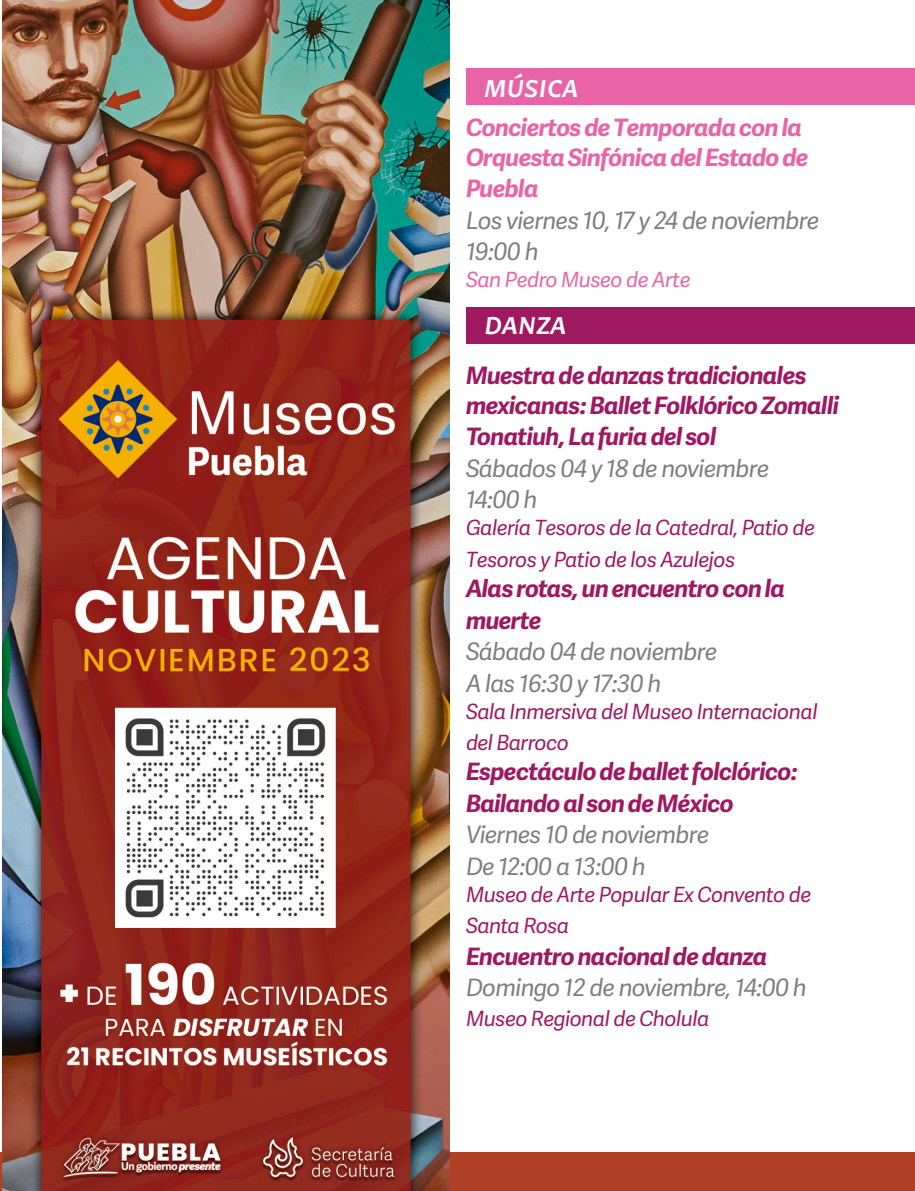
<style>
.page{position:relative;width:915px;height:1191px;background:#fff}
.page>*{position:absolute;margin:0;border:0;box-sizing:border-box;transform-origin:0 0}
.SUBS_T2{font:italic 700 24px/30.6px "Adelle Sans";letter-spacing:-.03em;color:#9f1961}
.SUBS_T2-2{font:italic 24px/31.5px "Adelle Sans";letter-spacing:-.03em;color:#7e7d7f}
.SUBS_T2-3{font:italic 700 24px/30.6px "Adelle Sans";letter-spacing:-.03em;color:#e964a6}
.SUBS_T2-4{font:italic 700 24px "Heroica";color:#fff}
.SUBS_T2-5{font:italic 21px/31.5px "Adelle Sans";letter-spacing:-.025em;color:#9f1961}
.SUBS_T2-6{font:italic 21px "Adelle Sans";letter-spacing:-.025em;color:#e964a6}
</style>
<div class="page">
<div style="left:0;top:1152px;width:914px;height:39px;background:#b04026"></div>
<div style="left:466px;top:307px;width:448px;height:37px;background:#9f1961"></div>
<div style="left:466px;top:68px;width:448px;height:37px;background:#e964a6"></div>
<img style="left:2px;top:0;width:447px;height:1191px">
<p class="SUBS_T2-4" style="left:483px;top:73px;width:96px">MÚSICA</p>
<p class="SUBS_T2-3" style="left:466px;top:111px;width:344px">Conciertos de Temporada con la<br>Orquesta Sinfónica del Estado de<br>Puebla</p>
<p class="SUBS_T2-2" style="left:466px;top:203px;width:354px">Los viernes 10, 17 y 24 de noviembre<br>19:00 h</p>
<p class="SUBS_T2-6" style="left:466px;top:264px;width:226px">San Pedro Museo de Arte</p>
<p class="SUBS_T2-4" style="left:483px;top:310px;width:84px">DANZA</p>
<p class="SUBS_T2" style="left:466px;top:359px;width:374px">Muestra de danzas tradicionales mexicanas: Ballet Folklórico Zomalli<br>Tonatiuh, La furia del sol</p>
<p class="SUBS_T2-2" style="left:466px;top:452px;width:305px">Sábados 04 y 18 de noviembre</p>
<p class="SUBS_T2-2" style="left:466px;top:483px;width:73px">14:00 h</p>
<p class="SUBS_T2-5" style="left:466px;top:511px;width:350px">Galería Tesoros de la Catedral, Patio de<br>Tesoros y Patio de los Azulejos</p>
<p class="SUBS_T2" style="left:466px;top:572px;width:321px;line-height:31.5px">Alas rotas, un encuentro con la muerte</p>
<p class="SUBS_T2-2" style="left:466px;top:635px;width:253px">Sábado 04 de noviembre</p>
<p class="SUBS_T2-2" style="left:466px;top:666px;width:197px">A las 16:30 y 17:30 h</p>
<p class="SUBS_T2-5" style="left:466px;top:694px;width:353px">Sala Inmersiva del Museo Internacional del Barroco</p>
<p class="SUBS_T2" style="left:466px;top:755px;width:333px;line-height:31.5px">Espectáculo de ballet folclórico:<br>Bailando al son de México</p>
<p class="SUBS_T2-2" style="left:466px;top:818px;width:245px">Viernes 10 de noviembre</p>
<p class="SUBS_T2-2" style="left:466px;top:849px;width:181px">De 12:00 a 13:00 h</p>
<p class="SUBS_T2-5" style="left:466px;top:877px;width:346px">Museo de Arte Popular Ex Convento de<br>Santa Rosa</p>
<p class="SUBS_T2" style="left:466px;top:940px;width:303px">Encuentro nacional de danza</p>
<p class="SUBS_T2-2" style="left:466px;top:971px;width:342px">Domingo 12 de noviembre, 14:00 h</p>
<p class="SUBS_T2-5" style="left:466px;top:1002px;width:245px">Museo Regional de Cholula</p>
</div>
